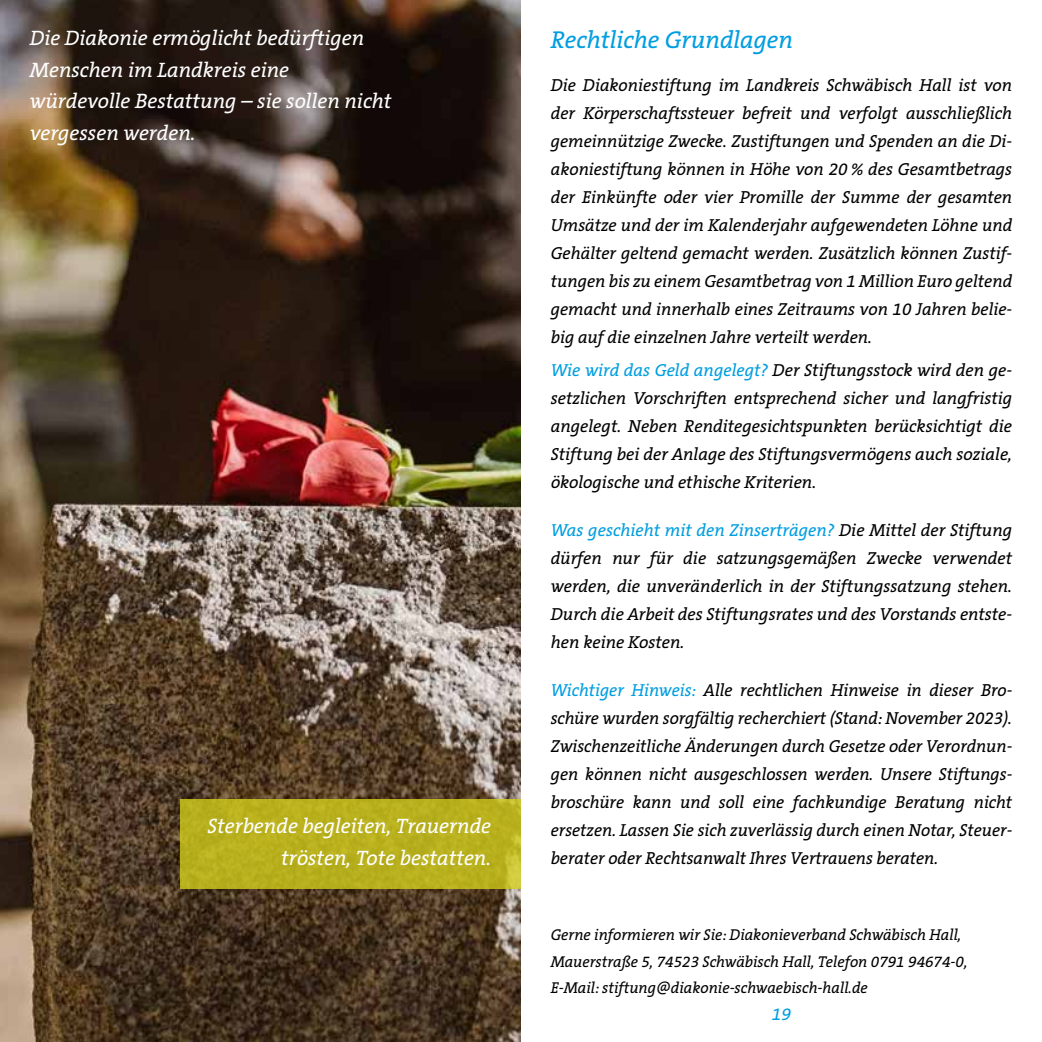
<style>
.page{position:relative;width:1042px;height:1042px;background:#fff}
.page>*{position:absolute;margin:0;border:0;box-sizing:border-box;transform-origin:0 0}
.t1{font:italic 24.5px "The Serif B W5 Plain";color:#009ee0}
.t2{font:italic 21px/31.5px "The Serif B W5 Plain";color:#fff}
.t3{font:italic 17.5px/28px "The Serif B W5 Plain";color:#000;text-align:justify}
.t4{font:italic 17.5px "The Serif B W5 Plain";color:#009ee0}
.t5{font:italic 15.75px/26.2px "The Serif B W5 Plain";color:#000}
.s1{color:#009ee0}
</style>
<div class="page">
<img style="left:0;top:0;width:521px;height:1042px">
<div style="left:180px;top:799px;width:341px;height:89px;background:#b9b01e"></div>
<p class="t2" style="left:30px;top:23px;width:363px">Die Diakonie ermöglicht bedürftigen<br>Menschen im Landkreis eine würdevolle Bestattung – sie sollen nicht vergessen werden.</p>
<p class="t2" style="left:207px;top:810px;width:285px;text-align:right">Sterbende begleiten, Trauernde trösten, Tote bestatten.</p>
<h1 class="t1" style="left:551px;top:24px;width:244px">Rechtliche Grundlagen</h1>
<p class="t3" style="left:551px;top:71px;width:463px">Die Diakoniestiftung im Landkreis Schwäbisch Hall ist von der Körperschaftssteuer befreit und verfolgt ausschließlich gemeinnützige Zwecke. Zustiftungen und Spenden an die Di&shy;akoniestiftung können in Höhe von 20 % des Gesamtbetrags der Einkünfte oder vier Promille der Summe der gesamten Umsätze und der im Kalenderjahr aufgewendeten Löhne und Gehälter geltend gemacht werden. Zusätzlich können Zustif&shy;tungen bis zu einem Gesamtbetrag von 1 Million Euro geltend gemacht und innerhalb eines Zeitraums von 10 Jahren belie&shy;big auf die einzelnen Jahre verteilt werden.</p>
<p class="t3" style="left:551px;top:356px;width:463px"><span class="s1">Wie wird das Geld angelegt?</span> Der Stiftungsstock wird den ge&shy;setzlichen Vorschriften entsprechend sicher und langfristig angelegt. Neben Renditegesichtspunkten berücksichtigt die Stiftung bei der Anlage des Stiftungsvermögens auch soziale, ökologische und ethische Kriterien.</p>
<p class="t3" style="left:551px;top:516px;width:463px"><span class="s1">Was geschieht mit den Zinserträgen?</span> Die Mittel der Stiftung dürfen nur für die satzungsgemäßen Zwecke verwendet werden, die unveränderlich in der Stiftungssatzung stehen.<br>Durch die Arbeit des Stiftungsrates und des Vorstands entste&shy;hen keine Kosten.</p>
<p class="t3" style="left:551px;top:676px;width:463px"><span class="s1">Wichtiger Hinweis:</span> Alle rechtlichen Hinweise in dieser Bro&shy;schüre wurden sorgfältig recherchiert (Stand: November 2023).<br>Zwischenzeitliche Änderungen durch Gesetze oder Verordnun&shy;gen können nicht ausgeschlossen werden. Unsere Stiftungs&shy;broschüre kann und soll eine fachkundige Beratung nicht ersetzen. Lassen Sie sich zuverlässig durch einen Notar, Steuer&shy;berater oder Rechtsanwalt Ihres Vertrauens beraten.</p>
<p class="t5" style="left:551px;top:922px;width:418px">Gerne informieren wir Sie: Diakonieverband Schwäbisch Hall,<br>Mauerstraße 5, 74523 Schwäbisch Hall, Telefon 0791 94674-0,<br>E-Mail: stiftung@diakonie-schwaebisch-hall.de</p>
<p class="t4" style="left:772px;top:1003px;width:21px">19</p>
</div>
